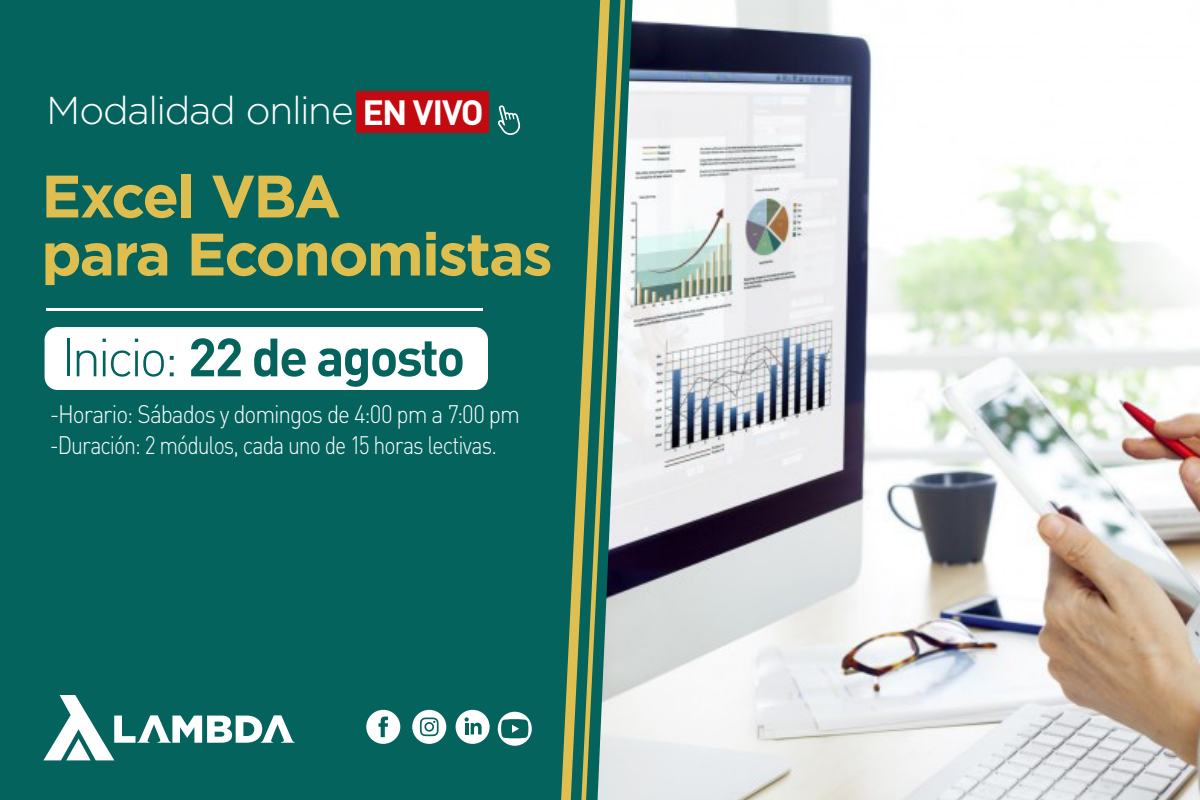
<style>
.page{position:relative;width:1200px;height:800px;background:#04635d}
.page>*{position:absolute;margin:0;border:0;box-sizing:border-box;transform-origin:0 0}
.t1{font:700 59.8px/58px "Gotham";letter-spacing:-.035em;color:#ddbe4e}
.t2{font:700 53px "DIN Pro";letter-spacing:-.04em;color:#04635d}
.t3{font:300 38.8px "Gotham";letter-spacing:-.035em;color:#fff}
.t4{font:300 25px/31px "DIN Pro";letter-spacing:-.05em;color:#fff;scale:.91 1}
.s1{font-family:"DIN Pro";font-weight:700;font-size:34.6px}
.s2{font-weight:300}
</style>
<div class="page">
<svg style="left:561px;top:46px;width:37px;height:754px"></svg>
<hr style="left:46px;top:308px;width:437px;height:3px;background:#fff">
<svg style="left:43px;top:695px;width:252px;height:65px"></svg>
<div style="left:357px;top:92px;width:132px;height:41px;background:#c40a11"></div>
<svg style="left:498px;top:105px;width:22px;height:30px"></svg>
<div style="left:45px;top:327px;width:443px;height:63px;background:#fff;border-radius:13px"></div>
<img style="left:598px;top:0;width:602px;height:800px">
<div style="left:366px;top:710px;width:34px;height:34px;background:#fff;border-radius:17px"></div>
<svg style="left:379px;top:717px;width:9px;height:20px"></svg>
<div style="left:412px;top:710px;width:34px;height:34px;background:#fff;border-radius:17px"></div>
<svg style="left:420px;top:718px;width:19px;height:18px"></svg>
<div style="left:456px;top:710px;width:34px;height:34px;background:#fff;border-radius:50%"></div>
<svg style="left:465px;top:717px;width:17px;height:17px"></svg>
<svg style="left:498px;top:712px;width:34px;height:34px"></svg>
<svg style="left:501px;top:719px;width:27px;height:19px"></svg>
<h3 class="t3" style="left:47px;top:86px;width:439px">Modalidad online <span class="s1">EN VIVO</span></h3>
<h1 class="t1" style="left:41px;top:167px;width:513px">Excel VBA<br>para Economistas</h1>
<h2 class="t2" style="left:61px;top:313px;width:406px"><span class="s2">Inicio:</span> 22 de agosto</h2>
<p class="t4" style="left:50px;top:397px;width:518px">-Horario: Sábados y domingos de 4:00 pm a 7:00 pm -Duración: 2 módulos, cada uno de 15 horas lectivas.</p>
</div>
